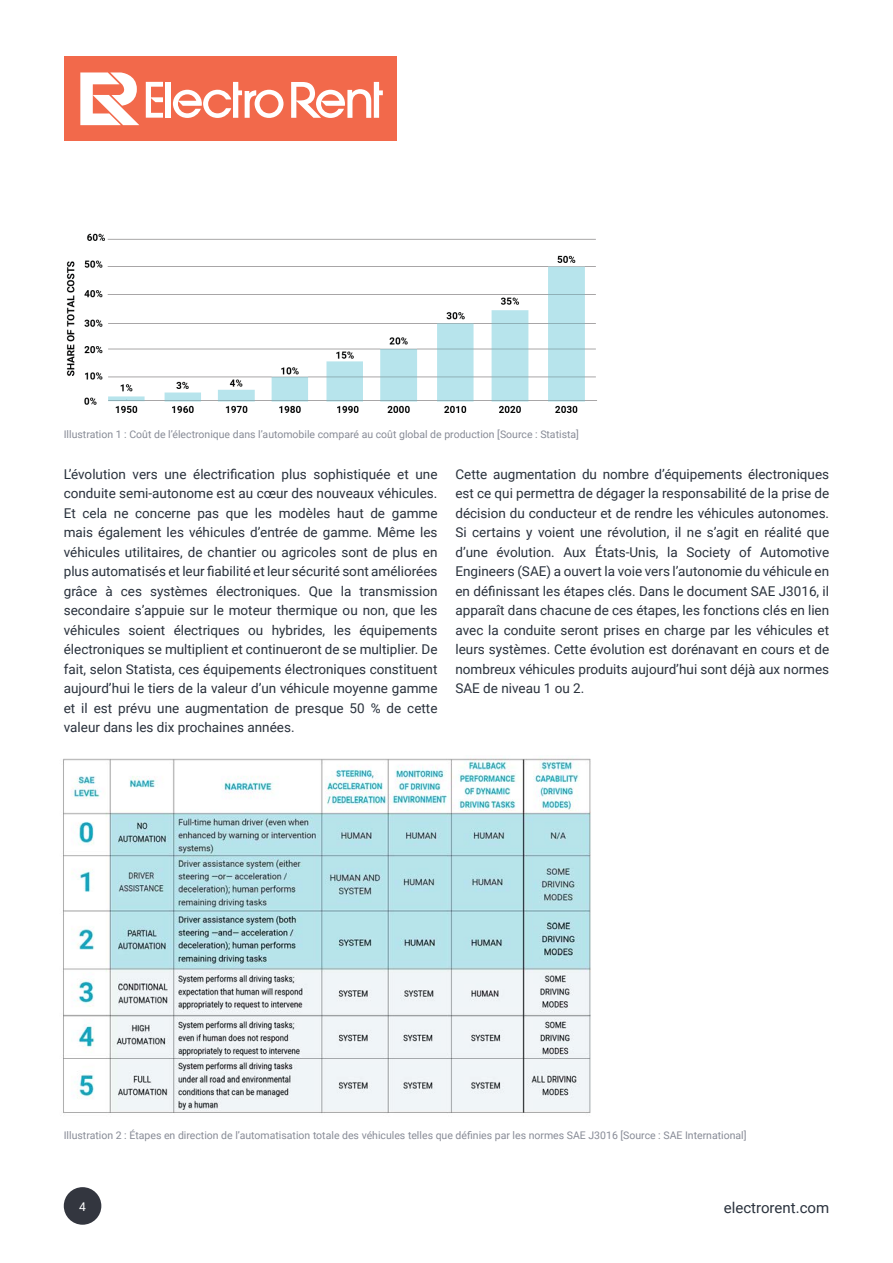
<style>
.page{position:relative;width:893px;height:1263px;background:#fff}
.page>*{position:absolute;margin:0;border:0;box-sizing:border-box;transform-origin:0 0}
.t1{font:15px "Roboto";color:#29313c}
.t2{font:13.5px/19.5px "Roboto";color:#29313c;text-align:justify}
.t3{font:12px "Roboto";color:#fff}
.t4{font:10.5px "Roboto";color:#878b96}
</style>
<div class="page">
<div style="left:64px;top:1187px;width:37px;height:38px;background:#33363f;border-radius:50%"></div>
<div style="left:64px;top:56px;width:333px;height:85px;background:#f2694b"></div>
<svg style="left:291px;top:82px;width:92px;height:36px"></svg>
<svg style="left:146px;top:82px;width:17px;height:36px"></svg>
<div style="left:166px;top:82px;width:5px;height:36px;background:#fff"></div>
<svg style="left:173px;top:82px;width:111px;height:36px"></svg>
<svg style="left:80px;top:72px;width:59px;height:53px"></svg>
<img style="left:66px;top:233px;width:531px;height:180px">
<img style="left:63px;top:758px;width:528px;height:355px">
<p class="t4" style="left:64px;top:427px;width:517px">Illustration 1 : Coût de l’électronique dans l’automobile comparé au coût global de production [Source : Statista]</p>
<p class="t2" style="left:455px;top:464px;width:375px">Cette augmentation du nombre d’équipements électroniques est ce qui permettra de dégager la responsabilité de la prise de décision du conducteur et de rendre les véhicules autonomes.<br>Si certains y voient une révolution, il ne s’agit en réalité que d’une évolution. Aux États-Unis, la Society of Automotive Engineers (SAE) a ouvert la voie vers l’autonomie du véhicule en en définissant les étapes clés. Dans le document SAE J3016, il apparaît dans chacune de ces étapes, les fonctions clés en lien avec la conduite seront prises en charge par les véhicules et leurs systèmes. Cette évolution est dorénavant en cours et de nombreux véhicules produits aujourd’hui sont déjà aux normes SAE de niveau 1 ou 2.</p>
<p class="t2" style="left:64px;top:464px;width:375px">L’évolution vers une électrification plus sophistiquée et une conduite semi-autonome est au cœur des nouveaux véhicules.<br>Et cela ne concerne pas que les modèles haut de gamme mais également les véhicules d’entrée de gamme. Même les véhicules utilitaires, de chantier ou agricoles sont de plus en plus automatisés et leur fiabilité et leur sécurité sont améliorées grâce à ces systèmes électroniques. Que la transmission secondaire s’appuie sur le moteur thermique ou non, que les véhicules soient électriques ou hybrides, les équipements électroniques se multiplient et continueront de se multiplier. De fait, selon Statista, ces équipements électroniques constituent aujourd’hui le tiers de la valeur d’un véhicule moyenne gamme et il est prévu une augmentation de presque 50 % de cette valeur dans les dix prochaines années.</p>
<p class="t4" style="left:64px;top:1128px;width:684px">Illustration 2 : Étapes en direction de l’automatisation totale des véhicules telles que définies par les normes SAE J3016 [Source : SAE International]</p>
<p class="t3" style="left:79px;top:1198px;width:8px">4</p>
<p class="t1" style="left:724px;top:1197px;width:107px">electrorent.com</p>
</div>
